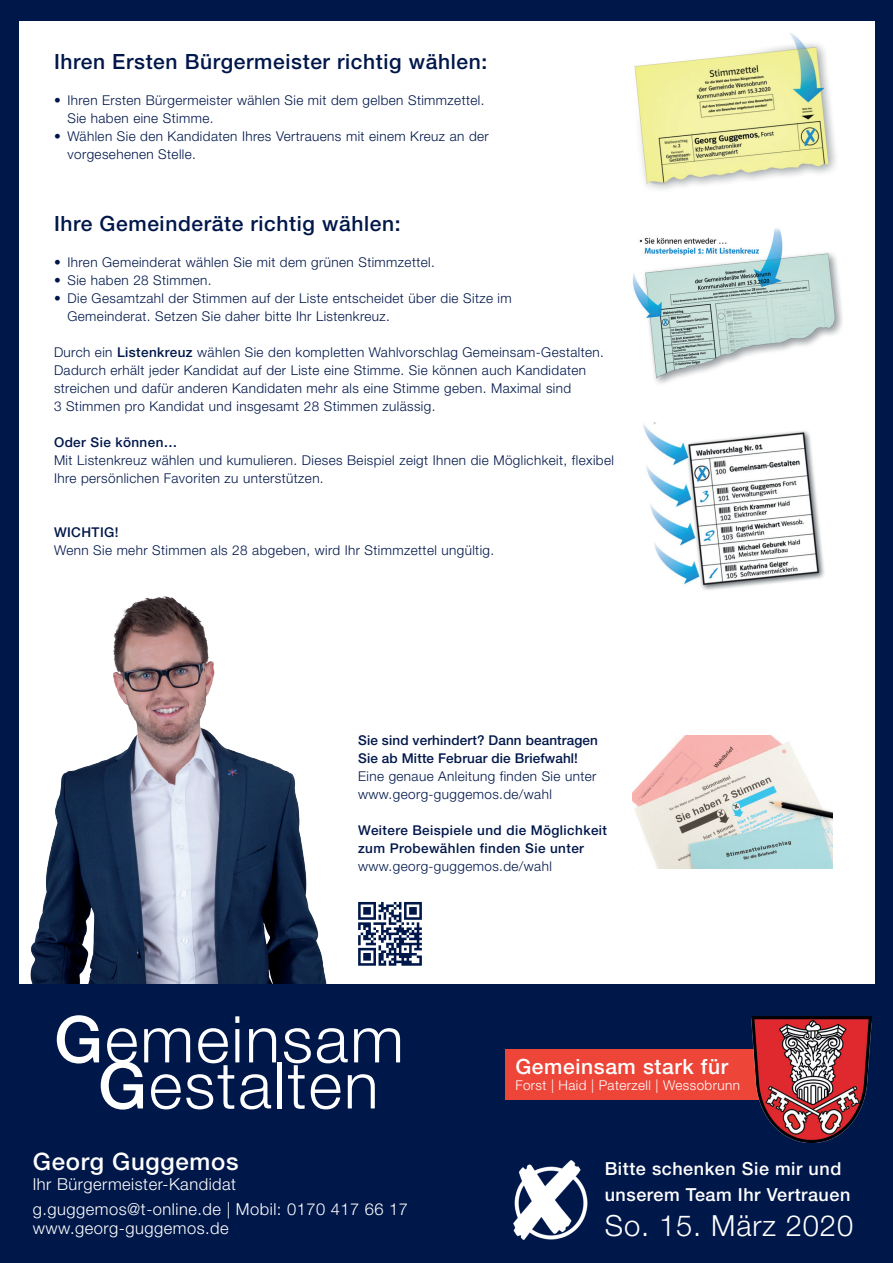
<style>
.page{position:relative;width:893px;height:1263px;background:#fff}
.page>*{position:absolute;margin:0;border:0;box-sizing:border-box;transform-origin:0 0}
.t1{font:300 64.5px/46px "Helvetica Neue LT Pro";letter-spacing:.03em;color:#fff;text-align:center}
.t2{font:300 29.1px "Helvetica Neue LT Pro";letter-spacing:.03em;color:#fff}
.t3{font:500 24px "Helvetica Neue LT Pro";letter-spacing:.03em;color:#fff}
.t4{font:500 21px "Helvetica Neue LT Pro";letter-spacing:.03em;color:#00174a}
.t5{font:500 21px "Helvetica Neue LT Pro";letter-spacing:.03em;color:#fff}
.t6{font:500 18px/25.8px "Helvetica Neue LT Pro";letter-spacing:.03em;color:#fff}
.t7{font:300 16.5px/24.3px "Helvetica Neue LT Pro";letter-spacing:.03em;color:#fff}
.t8{font:300 13.5px/18px "Helvetica Neue LT Pro";letter-spacing:.03em;color:#00174a}
.t9{font:500 13.5px/18px "Helvetica Neue LT Pro";letter-spacing:.03em;color:#00174a}
.t10{font:500 13.5px/18px "Helvetica Neue LT Pro";letter-spacing:.01em;color:#00174a}
.t11{font:300 13.5px "Helvetica Neue LT Pro";letter-spacing:.03em;color:#fff}
.s1{font-weight:500}
</style>
<div class="page">
<div style="left:0;top:0;width:893px;height:1191px;background:#00174a"></div>
<div style="left:19px;top:21px;width:855px;height:1140px;background:#fff"></div>
<img style="left:643px;top:422px;width:182px;height:168px">
<img style="left:632px;top:228px;width:211px;height:156px">
<img style="left:634px;top:33px;width:202px;height:157px">
<img style="left:30px;top:596px;width:297px;height:388px">
<div style="left:0;top:984px;width:893px;height:279px;background:#00174a"></div>
<div style="left:505px;top:1050px;width:270px;height:50px;background:#ed4639"></div>
<img style="left:751px;top:1016px;width:121px;height:127px">
<img style="left:513px;top:1160px;width:75px;height:80px">
<img style="left:632px;top:736px;width:200px;height:132px">
<svg style="left:358px;top:902px;width:64px;height:64px"></svg>
<h3 class="t4" style="left:54px;top:49px;width:435px">Ihren Ersten Bürgermeister richtig wählen:</h3>
<p class="t8" style="left:67px;top:91px;width:419px;text-indent:-13px">• Ihren Ersten Bürgermeister wählen Sie mit dem gelben Stimmzettel.<br>Sie haben eine Stimme.</p>
<p class="t8" style="left:67px;top:127px;width:423px;text-indent:-14px">• Wählen Sie den Kandidaten Ihres Vertrauens mit einem Kreuz an der vorgesehenen Stelle.</p>
<h3 class="t4" style="left:54px;top:211px;width:348px">Ihre Gemeinderäte richtig wählen:</h3>
<p class="t8" style="left:54px;top:253px;width:382px">• Ihren Gemeinderat wählen Sie mit dem grünen Stimmzettel.</p>
<p class="t8" style="left:54px;top:271px;width:159px">• Sie haben 28 Stimmen.</p>
<p class="t8" style="left:68px;top:289px;width:446px;text-indent:-14px">• Die Gesamtzahl der Stimmen auf der Liste entscheidet über die Sitze im<br>Gemeinderat. Setzen Sie daher bitte Ihr Listenkreuz.</p>
<p class="t8" style="left:54px;top:343px;width:551px">Durch ein <span class="s1">Listenkreuz</span> wählen Sie den kompletten Wahlvorschlag Gemeinsam-Gestalten.<br>Dadurch erhält jeder Kandidat auf der Liste eine Stimme. Sie können auch Kandidaten streichen und dafür anderen Kandidaten mehr als eine Stimme geben. Maximal sind<br>3 Stimmen pro Kandidat und insgesamt 28 Stimmen zulässig.</p>
<p class="t9" style="left:54px;top:433px;width:125px">Oder Sie können…</p>
<p class="t8" style="left:54px;top:451px;width:561px">Mit Listenkreuz wählen und kumulieren. Dieses Beispiel zeigt Ihnen die Möglichkeit, flexibel<br>Ihre persönlichen Favoriten zu unterstützen.</p>
<p class="t9" style="left:54px;top:523px;width:66px">WICHTIG!</p>
<p class="t8" style="left:54px;top:541px;width:442px">Wenn Sie mehr Stimmen als 28 abgeben, wird Ihr Stimmzettel ungültig.</p>
<p class="t10" style="left:358px;top:731px;width:241px">Sie sind verhindert? Dann beantragen<br>Sie ab Mitte Februar die Briefwahl!</p>
<p class="t8" style="left:358px;top:767px;width:240px">Eine genaue Anleitung finden Sie unter www.georg-guggemos.de/wahl</p>
<p class="t9" style="left:358px;top:821px;width:250px">Weitere Beispiele und die Möglichkeit zum Probewählen finden Sie unter</p>
<p class="t8" style="left:358px;top:857px;width:195px">www.georg-guggemos.de/wahl</p>
<h1 class="t1" style="left:54px;top:1015px;width:351px"><span class="s1">G</span>emeinsam<br><span class="s1">G</span>estalten</h1>
<h3 class="t3" style="left:33px;top:1147px;width:207px">Georg Guggemos</h3>
<p class="t7" style="left:33px;top:1172px;width:377px">Ihr Bürgermeister-Kandidat g.guggemos@t-online.de | Mobil: 0170 417 66 17</p>
<p class="t7" style="left:33px;top:1216px;width:198px">www.georg-guggemos.de</p>
<h3 class="t5" style="left:515px;top:1054px;width:214px">Gemeinsam stark für</h3>
<p class="t11" style="left:515px;top:1077px;width:226px">Forst | Haid | Paterzell | Wessobrunn</p>
<h3 class="t6" style="left:605px;top:1155px;width:247px">Bitte schenken Sie mir und unserem Team Ihr Vertrauen</h3>
<h2 class="t2" style="left:605px;top:1208px;width:250px">So. 15. März 2020</h2>
</div>
